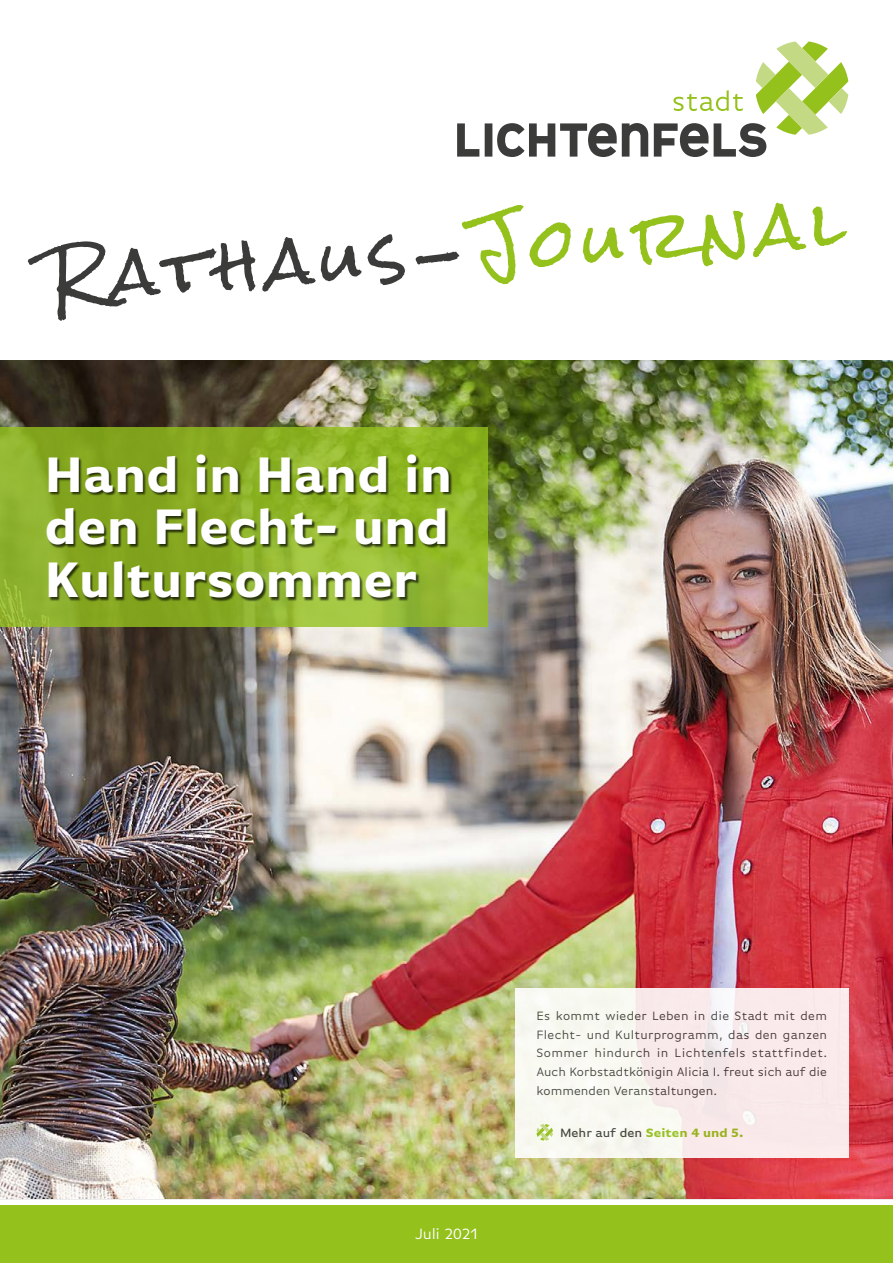
<style>
.page{position:relative;width:893px;height:1263px;background:#fff}
.page>*{position:absolute;margin:0;border:0;box-sizing:border-box;transform-origin:0 0}
.t1{font:64.5px "Rock Salt";color:#3b3b3a}
.t2{font:700 52.5px/52.5px "Basic Gothic Pro";color:#fff;text-align:justify;scale:.95 1}
.t3{font:15.75px "Basic Gothic Pro";letter-spacing:-.02em;color:#fff}
.t4{font:12.75px/18.8px "Basic Gothic Pro";color:#3b3b3a;text-align:justify}
.t5{font:700 12.75px "Basic Gothic Pro";color:#94c11c}
.s1{color:#94c11c}
.s2{font-weight:500;color:#3b3b3a}
</style>
<div class="page">
<img style="left:0;top:361px;width:893px;height:838px">
<svg style="left:0;top:427px;width:488px;height:200px;background:#8eb22a"></svg>
<div style="left:0;top:1205px;width:893px;height:58px;background:#94c11c"></div>
<svg style="left:457px;top:41px;width:391px;height:116px"></svg>
<div style="left:47px;top:454px;width:406px;height:148px;background:#000;opacity:.7"></div>
<div style="left:515px;top:988px;width:333px;height:170px;background:linear-gradient(to right,#f7fbf2,#f9e5e9)"></div>
<svg style="left:536px;top:1124px;width:17px;height:16px"></svg>
<h1 class="t1" style="left:46px;top:244px;width:800px;rotate:-4deg">Rathaus-<span class="s1">Journal</span></h1>
<h2 class="t2" style="left:45px;top:447px;width:430px">Hand in Hand in den Flecht- und Kultursommer</h2>
<p class="t3" style="left:415px;top:1225px;width:64px">Juli 2021</p>
<p class="t4" style="left:536px;top:1006px;width:292px">Es kommt wieder Leben in die Stadt mit dem Flecht- und Kulturprogramm, das den ganzen Sommer hindurch in Lichtenfels stattfindet.<br>Auch Korbstadtkönigin Alicia I. freut sich auf die kommenden Veranstaltungen.</p>
<p class="t5" style="left:560px;top:1125px;width:185px"><span class="s2">Mehr auf den</span> Seiten 4 und 5.</p>
</div>
